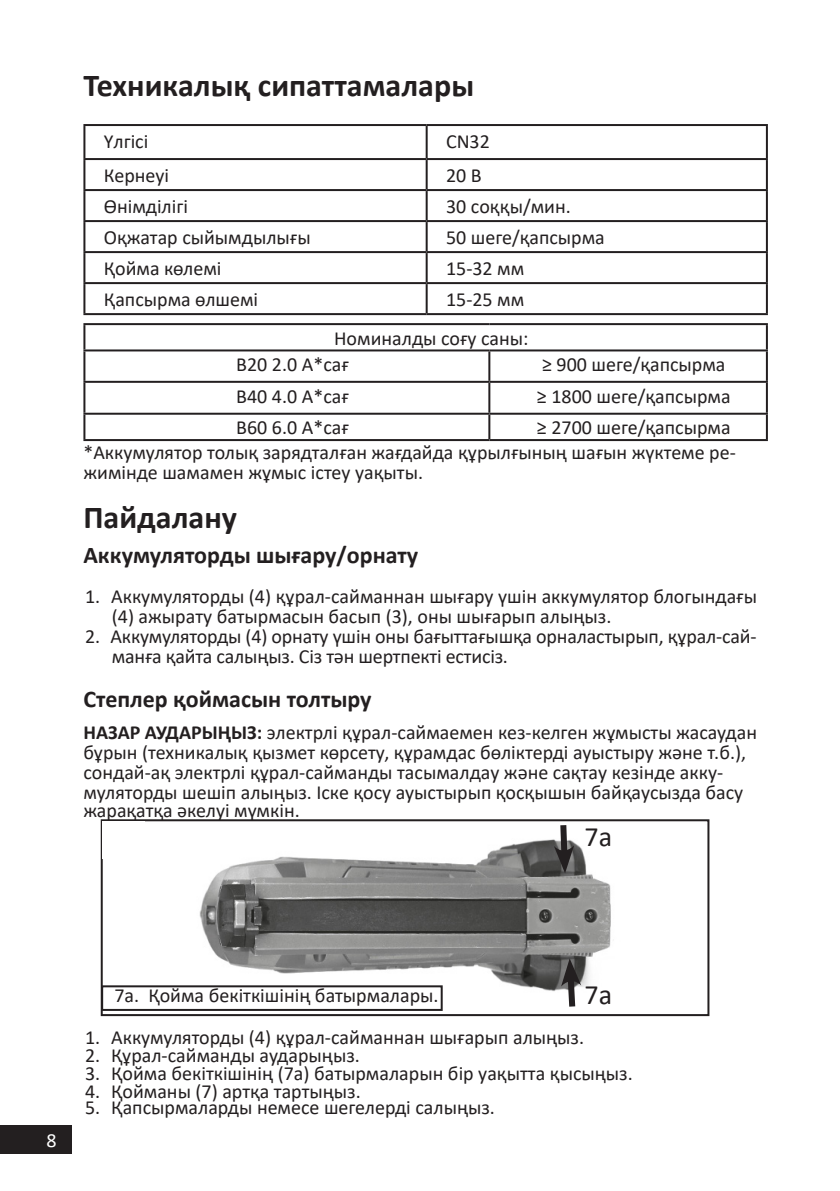
<style>
.page{position:relative;width:840px;height:1191px;background:#fff}
.page>*{position:absolute;margin:0;border:0;box-sizing:border-box;transform-origin:0 0}
.Заголовок_16{font:700 32px "Calibri";color:#231f20}
.цифры_на_схемах{font:28px "Calibri";color:#231f20}
.Заголовок_12{font:700 24px "Calibri";color:#231f20}
.t1{font:20px/20px "Calibri";color:#231f20}
.t2{font:20px "Calibri";color:#fff}
.s1{font-weight:700}
</style>
<div class="page">
<div style="left:0;top:1125px;width:72px;height:29px;background:#231f20"></div>
<hr style="left:83px;top:124px;width:343px;height:2px;background:#231f20">
<hr style="left:83px;top:126px;width:2px;height:32px;background:#231f20">
<hr style="left:426px;top:124px;width:341px;height:2px;background:#231f20">
<hr style="left:425px;top:126px;width:2px;height:32px;background:#231f20">
<hr style="left:765px;top:126px;width:2px;height:32px;background:#231f20">
<hr style="left:83px;top:158px;width:343px;height:2px;background:#231f20">
<hr style="left:83px;top:160px;width:2px;height:29px;background:#231f20">
<hr style="left:426px;top:158px;width:341px;height:2px;background:#231f20">
<hr style="left:425px;top:160px;width:2px;height:29px;background:#231f20">
<hr style="left:765px;top:160px;width:2px;height:29px;background:#231f20">
<hr style="left:83px;top:189px;width:343px;height:2px;background:#231f20">
<hr style="left:83px;top:191px;width:2px;height:29px;background:#231f20">
<hr style="left:426px;top:189px;width:341px;height:2px;background:#231f20">
<hr style="left:425px;top:191px;width:2px;height:29px;background:#231f20">
<hr style="left:765px;top:191px;width:2px;height:29px;background:#231f20">
<hr style="left:83px;top:220px;width:343px;height:2px;background:#231f20">
<hr style="left:83px;top:222px;width:2px;height:29px;background:#231f20">
<hr style="left:426px;top:220px;width:341px;height:2px;background:#231f20">
<hr style="left:425px;top:222px;width:2px;height:29px;background:#231f20">
<hr style="left:765px;top:222px;width:2px;height:29px;background:#231f20">
<hr style="left:83px;top:251px;width:343px;height:2px;background:#231f20">
<hr style="left:83px;top:253px;width:2px;height:29px;background:#231f20">
<hr style="left:426px;top:251px;width:341px;height:2px;background:#231f20">
<hr style="left:425px;top:253px;width:2px;height:29px;background:#231f20">
<hr style="left:765px;top:253px;width:2px;height:29px;background:#231f20">
<hr style="left:83px;top:282px;width:343px;height:2px;background:#231f20">
<hr style="left:83px;top:284px;width:2px;height:29px;background:#231f20">
<hr style="left:426px;top:282px;width:341px;height:2px;background:#231f20">
<hr style="left:425px;top:284px;width:2px;height:29px;background:#231f20">
<hr style="left:765px;top:284px;width:2px;height:29px;background:#231f20">
<hr style="left:83px;top:313px;width:343px;height:2px;background:#231f20">
<hr style="left:426px;top:313px;width:341px;height:2px;background:#231f20">
<hr style="left:83px;top:323px;width:406px;height:2px;background:#231f20">
<hr style="left:83px;top:325px;width:2px;height:24px;background:#231f20">
<hr style="left:489px;top:323px;width:278px;height:2px;background:#231f20">
<hr style="left:765px;top:325px;width:2px;height:24px;background:#231f20">
<hr style="left:83px;top:349px;width:406px;height:2px;background:#231f20">
<hr style="left:83px;top:351px;width:2px;height:30px;background:#231f20">
<hr style="left:489px;top:349px;width:278px;height:2px;background:#231f20">
<hr style="left:488px;top:351px;width:2px;height:30px;background:#231f20">
<hr style="left:765px;top:351px;width:2px;height:30px;background:#231f20">
<hr style="left:83px;top:381px;width:406px;height:2px;background:#231f20">
<hr style="left:83px;top:383px;width:2px;height:30px;background:#231f20">
<hr style="left:489px;top:381px;width:278px;height:2px;background:#231f20">
<hr style="left:488px;top:383px;width:2px;height:30px;background:#231f20">
<hr style="left:765px;top:383px;width:2px;height:30px;background:#231f20">
<hr style="left:83px;top:413px;width:406px;height:2px;background:#231f20">
<hr style="left:83px;top:415px;width:2px;height:24px;background:#231f20">
<hr style="left:489px;top:413px;width:278px;height:2px;background:#231f20">
<hr style="left:488px;top:415px;width:2px;height:24px;background:#231f20">
<hr style="left:765px;top:415px;width:2px;height:24px;background:#231f20">
<hr style="left:83px;top:439px;width:406px;height:2px;background:#231f20">
<hr style="left:489px;top:439px;width:278px;height:2px;background:#231f20">
<img style="left:199px;top:839px;width:412px;height:172px">
<div style="left:101px;top:819px;width:608px;height:197px;border:2px solid #231f20"></div>
<svg style="left:553px;top:819px;width:21px;height:54px"></svg>
<svg style="left:560px;top:958px;width:21px;height:53px"></svg>
<div style="left:101px;top:985px;width:341px;height:26px;border:2px solid #231f20"></div>
<div style="left:102px;top:821px;width:43px;height:37px;background:#fff"></div>
<p class="Заголовок_16" style="left:83px;top:63px;width:392px">Техникалық сипаттамалары</p>
<p class="t1" style="left:104px;top:131px;width:46px">Yлгicі</p>
<p class="t1" style="left:446px;top:131px;width:45px">CN32</p>
<p class="t1" style="left:104px;top:165px;width:67px">Кернеуі</p>
<p class="t1" style="left:446px;top:165px;width:37px">20 В</p>
<p class="t1" style="left:104px;top:196px;width:86px">Өнімділігі</p>
<p class="t1" style="left:446px;top:196px;width:126px">30 соққы/мин.</p>
<p class="t1" style="left:104px;top:227px;width:208px">Оқжатар сыйымдылығы</p>
<p class="t1" style="left:446px;top:227px;width:160px">50 шеге/қапсырма</p>
<p class="t1" style="left:104px;top:258px;width:119px">Қойма көлемі</p>
<p class="t1" style="left:446px;top:258px;width:80px">15-32 мм</p>
<p class="t1" style="left:104px;top:289px;width:156px">Қапсырма өлшемі</p>
<p class="t1" style="left:446px;top:289px;width:80px">15-25 мм</p>
<p class="t1" style="left:334px;top:328px;width:196px">Номиналды соғу саны:</p>
<p class="t1" style="left:236px;top:354px;width:114px">В20 2.0 А*сағ</p>
<p class="t1" style="left:541px;top:354px;width:185px">≥ 900 шеге/қапсырма</p>
<p class="t1" style="left:236px;top:385px;width:114px">В40 4.0 А*сағ</p>
<p class="t1" style="left:536px;top:385px;width:195px">≥ 1800 шеге/қапсырма</p>
<p class="t1" style="left:236px;top:417px;width:114px">В60 6.0 А*сағ</p>
<p class="t1" style="left:536px;top:417px;width:195px">≥ 2700 шеге/қапсырма</p>
<p class="t1" style="left:83px;top:441px;width:653px">*Аккумулятор толық зарядталған жағдайда құрылғының шағын жүктеме ре&shy;жимінде шамамен жұмыс істеу уақыты.</p>
<p class="Заголовок_16" style="left:83px;top:494px;width:155px">Пайдалану</p>
<p class="Заголовок_12" style="left:83px;top:538px;width:336px">Аккумуляторды шығару/орнату</p>
<p class="t1" style="left:112px;top:586px;width:646px;text-indent:-27px">1. Аккумуляторды (4) құрал-сайманнан шығару үшін аккумулятор блогындағы (4) ажырату батырмасын басып (3), оны шығарып алыңыз.</p>
<p class="t1" style="left:112px;top:626px;width:645px;text-indent:-27px">2. Аккумуляторды (4) орнату үшін оны бағыттағышқа орналастырып, құрал-сай&shy;манға қайта салыңыз. Сіз тән шертпекті естисіз.</p>
<p class="Заголовок_12" style="left:83px;top:682px;width:289px">Степлер қоймасын толтыру</p>
<p class="t1" style="left:83px;top:721px;width:674px"><span class="s1">НАЗАР АУДАРЫҢЫЗ:</span> электрлі құрал-саймаемен кез-келген жұмысты жасаудан бұрын (техникалық қызмет көрсету, құрамдас бөліктерді ауыстыру және т.б.), сондай-ақ электрлі құрал-сайманды тасымалдау және сақтау кезінде акку&shy;муляторды шешіп алыңыз. Іске қосу ауыстырып қосқышын байқаусызда басу</p>
<p class="t1" style="left:83px;top:799px;width:218px">жарақатқа әкелуі мүмкін.</p>
<p class="цифры_на_схемах" style="left:584px;top:817px;width:29px">7а</p>
<p class="t2" style="left:47px;top:1127px;width:12px">8</p>
<p class="t1" style="left:114px;top:985px;width:325px">7а. Қойма бекіткішінің батырмалары.</p>
<p class="цифры_на_схемах" style="left:584px;top:974px;width:29px">7а</p>
<p class="t1" style="left:85px;top:1026px;width:500px">1. Аккумуляторды (4) құрал-сайманнан шығарып алыңыз.</p>
<p class="t1" style="left:85px;top:1044px;width:276px">2. Құрал-сайманды аударыңыз.</p>
<p class="t1" style="left:85px;top:1062px;width:549px">3. Қойма бекіткішінің (7a) батырмаларын бір уақытта қысыңыз.</p>
<p class="t1" style="left:85px;top:1080px;width:277px">4. Қойманы (7) артқа тартыңыз.</p>
<p class="t1" style="left:85px;top:1096px;width:411px">5. Қапсырмаларды немесе шегелерді салыңыз.</p>
</div>
